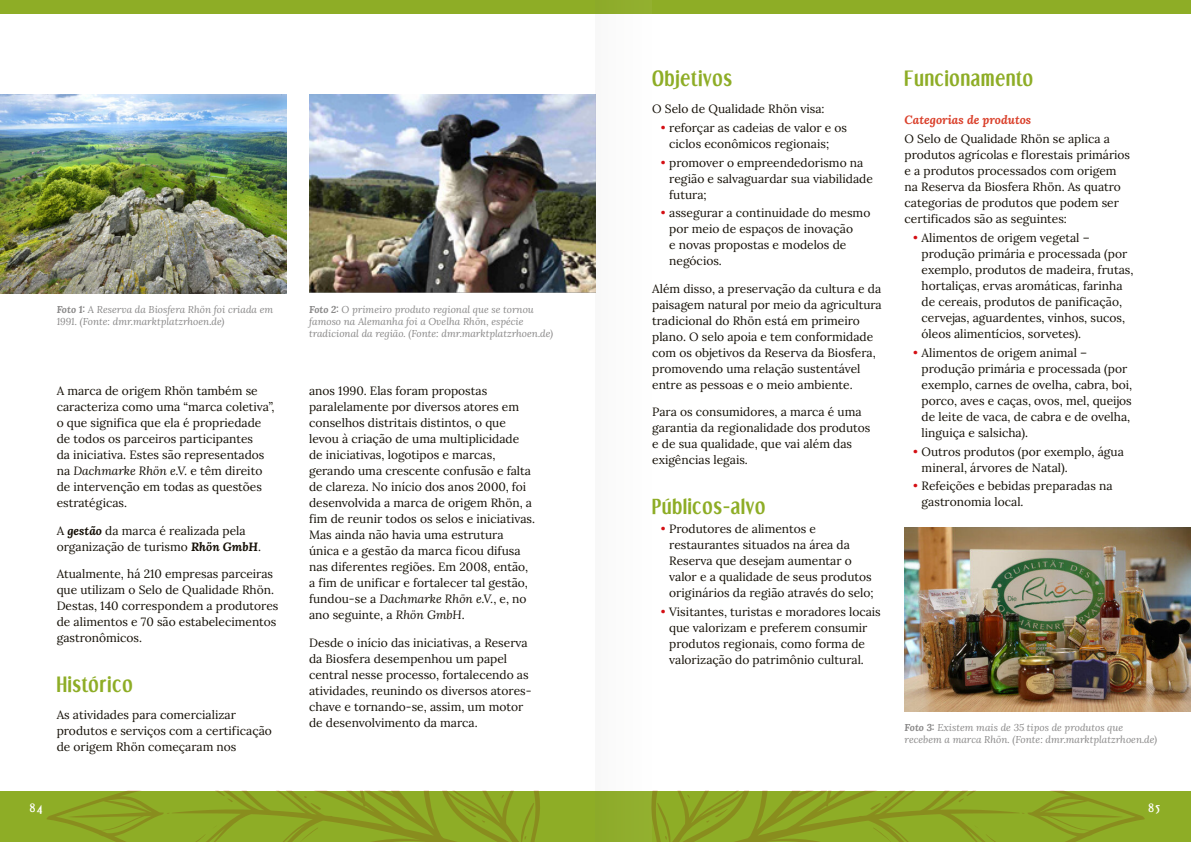
<style>
.page{position:relative;width:1191px;height:842px;background:#fff}
.page>*{position:absolute;margin:0;border:0;box-sizing:border-box;transform-origin:0 0}
.t1{font:700 18px "Dream Orphans";letter-spacing:.05em;color:#8ead26}
.t2{font:12px/16px "Lora";color:#140f06}
.t3{font:italic 12px "Lora";color:#da402b}
.t4{font:italic 10px/12px "Lora";color:#898888}
.t5{font:700 10px "Dream Orphans";color:#fff}
.s1{font-style:italic}
.s2{color:#d40f14}
</style>
<div class="page">
<div style="left:595px;top:791px;width:596px;height:51px;background:#8ead26"></div>
<div style="left:595px;top:0;width:596px;height:14px;background:#8ead26"></div>
<div style="left:0;top:791px;width:595px;height:51px;background:#8ead26"></div>
<div style="left:0;top:0;width:595px;height:14px;background:#8ead26"></div>
<svg style="left:651px;top:791px;width:494px;height:51px"></svg>
<svg style="left:47px;top:791px;width:493px;height:51px"></svg>
<img style="left:0;top:94px;width:286px;height:200px">
<img style="left:309px;top:94px;width:286px;height:199px">
<img style="left:904px;top:528px;width:287px;height:183px">
<img style="left:595px;top:94px;width:1px;height:199px">
<p class="t4" style="left:57px;top:304px;width:218px">Foto 1: A Reserva da Biosfera Rhön foi criada em<br>1991. (Fonte: dmr.marktplatzrhoen.de)</p>
<p class="t2" style="left:57px;top:382px;width:219px">A marca de origem Rhön também se caracteriza como uma “marca coletiva”, o que significa que ela é propriedade de todos os parceiros participantes<br>da iniciativa. Estes são representados na <span class="s1">Dachmarke Rhön e.V.</span> e têm direito de intervenção em todas as questões estratégicas.</p>
<p class="t2" style="left:57px;top:521px;width:206px">A <span class="s1">gestão</span> da marca é realizada pela organização de turismo <span class="s1">Rhön GmbH</span>.</p>
<p class="t2" style="left:57px;top:565px;width:223px">Atualmente, há 210 empresas parceiras que utilizam o Selo de Qualidade Rhön.<br>Destas, 140 correspondem a produtores de alimentos e 70 são estabelecimentos gastronômicos.</p>
<h1 class="t1" style="left:57px;top:674px;width:77px">Histórico</h1>
<p class="t2" style="left:57px;top:706px;width:217px">As atividades para comercializar produtos e serviços com a certificação de origem Rhön começaram nos</p>
<p class="t4" style="left:309px;top:304px;width:246px">Foto 2: O primeiro produto regional que se tornou famoso na Alemanha foi a Ovelha Rhön, espécie tradicional da região. (Fonte: dmr.marktplatzrhoen.de)</p>
<p class="t2" style="left:309px;top:382px;width:227px">anos 1990. Elas foram propostas paralelamente por diversos atores em conselhos distritais distintos, o que levou à criação de uma multiplicidade de iniciativas, logotipos e marcas, gerando uma crescente confusão e falta de clareza. No início dos anos 2000, foi desenvolvida a marca de origem Rhön, a fim de reunir todos os selos e iniciativas.<br>Mas ainda não havia uma estrutura única e a gestão da marca ficou difusa nas diferentes regiões. Em 2008, então, a fim de unificar e fortalecer tal gestão, fundou-se a <span class="s1">Dachmarke Rhön e.V.</span>, e, no ano seguinte, a <span class="s1">Rhön GmbH</span>.</p>
<p class="t2" style="left:309px;top:633px;width:224px">Desde o início das iniciativas, a Reserva da Biosfera desempenhou um papel central nesse processo, fortalecendo as atividades, reunindo os diversos atores&shy;chave e tornando-se, assim, um motor de desenvolvimento da marca.</p>
<h1 class="t1" style="left:652px;top:67px;width:81px">Objetivos</h1>
<p class="t2" style="left:652px;top:100px;width:174px">O Selo de Qualidade Rhön visa:</p>
<p class="t2" style="left:669px;top:119px;width:179px;text-indent:-9px"><span class="s2">•</span> reforçar as cadeias de valor e os ciclos econômicos regionais;</p>
<p class="t2" style="left:669px;top:154px;width:205px;text-indent:-9px"><span class="s2">•</span> promover o empreendedorismo na região e salvaguardar sua viabilidade futura;</p>
<p class="t2" style="left:669px;top:204px;width:203px;text-indent:-9px"><span class="s2">•</span> assegurar a continuidade do mesmo por meio de espaços de inovação<br>e novas propostas e modelos de negócios.</p>
<p class="t2" style="left:652px;top:280px;width:231px">Além disso, a preservação da cultura e da paisagem natural por meio da agricultura tradicional do Rhön está em primeiro plano. O selo apoia e tem conformidade com os objetivos da Reserva da Biosfera, promovendo uma relação sustentável entre as pessoas e o meio ambiente.</p>
<p class="t2" style="left:652px;top:403px;width:220px">Para os consumidores, a marca é uma garantia da regionalidade dos produtos e de sua qualidade, que vai além das exigências legais.</p>
<h1 class="t1" style="left:652px;top:496px;width:115px">Públicos-alvo</h1>
<p class="t2" style="left:669px;top:520px;width:206px;text-indent:-9px"><span class="s2">•</span> Produtores de alimentos e restaurantes situados na área da Reserva que desejam aumentar o valor e a qualidade de seus produtos originários da região através do selo;</p>
<p class="t2" style="left:669px;top:603px;width:213px;text-indent:-9px"><span class="s2">•</span> Visitantes, turistas e moradores locais que valorizam e preferem consumir produtos regionais, como forma de valorização do patrimônio cultural.</p>
<h1 class="t1" style="left:904px;top:67px;width:130px">Funcionamento</h1>
<p class="t3" style="left:904px;top:112px;width:128px">Categorias de produtos</p>
<p class="t2" style="left:904px;top:130px;width:227px">O Selo de Qualidade Rhön se aplica a produtos agrícolas e florestais primários e a produtos processados com origem na Reserva da Biosfera Rhön. As quatro categorias de produtos que podem ser certificados são as seguintes:</p>
<p class="t2" style="left:921px;top:229px;width:213px;text-indent:-9px"><span class="s2">•</span> Alimentos de origem vegetal – produção primária e processada (por exemplo, produtos de madeira, frutas, hortaliças, ervas aromáticas, farinha de cereais, produtos de panificação, cervejas, aguardentes, vinhos, sucos, óleos alimentícios, sorvetes).</p>
<p class="t2" style="left:921px;top:344px;width:212px;text-indent:-9px"><span class="s2">•</span> Alimentos de origem animal – produção primária e processada (por exemplo, carnes de ovelha, cabra, boi, porco, aves e caças, ovos, mel, queijos de leite de vaca, de cabra e de ovelha, linguiça e salsicha).</p>
<p class="t2" style="left:921px;top:443px;width:204px;text-indent:-9px"><span class="s2">•</span> Outros produtos (por exemplo, água mineral, árvores de Natal).</p>
<p class="t2" style="left:921px;top:477px;width:192px;text-indent:-9px"><span class="s2">•</span> Refeições e bebidas preparadas na gastronomia local.</p>
<p class="t4" style="left:904px;top:721px;width:254px">Foto 3: Existem mais de 35 tipos de produtos que recebem a marca Rhön. (Fonte: dmr.marktplatzrhoen.de)</p>
<p class="t5" style="left:30px;top:801px;width:14px">84</p>
<p class="t5" style="left:1148px;top:801px;width:13px">85</p>
</div>
